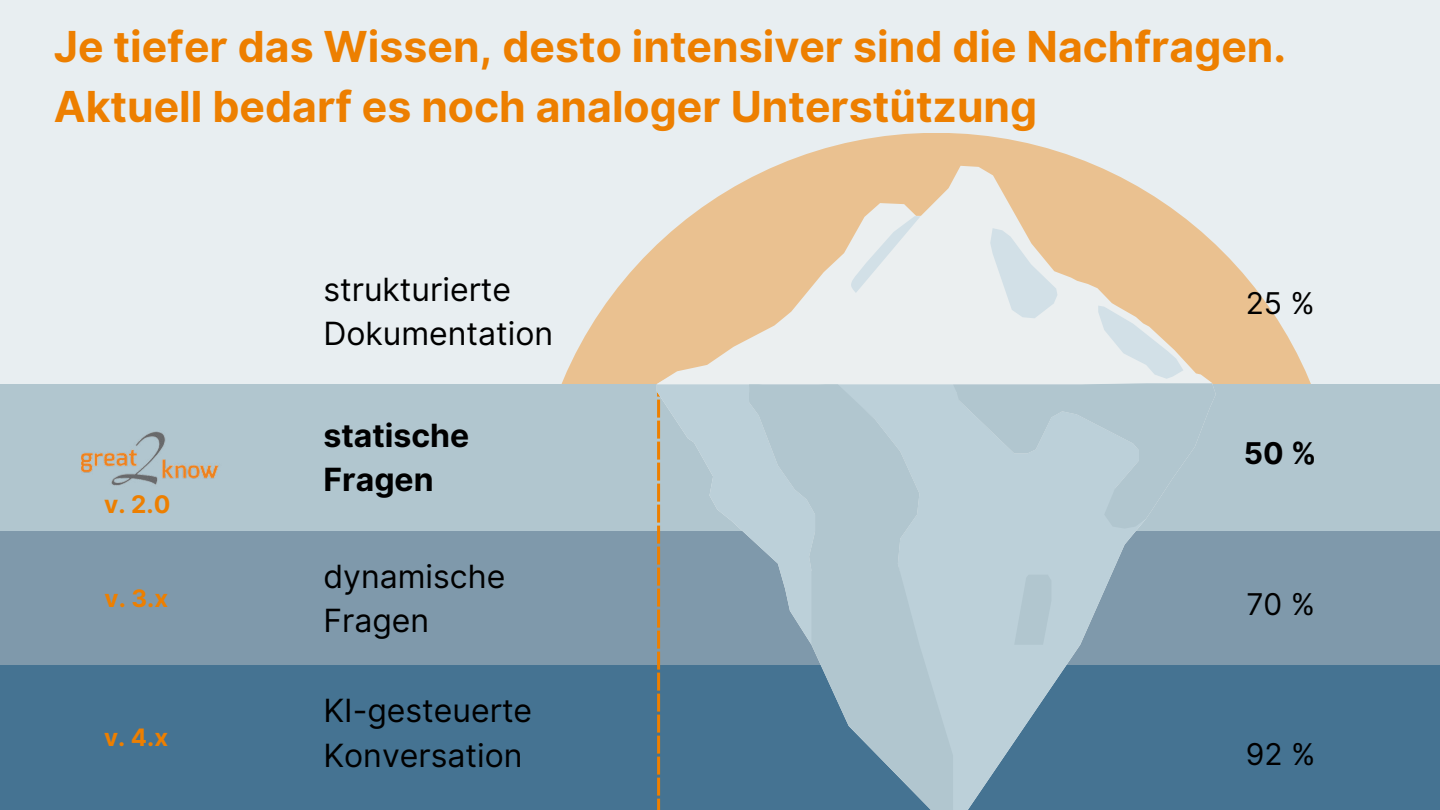
<style>
.page{position:relative;width:1440px;height:810px;background:#fff}
.page>*{position:absolute;margin:0;border:0;box-sizing:border-box;transform-origin:0 0}
.t1{font:700 42.7px/59.3px "Inter";color:#ed7f00}
.t2{font:32px/44.2px "Inter";color:#000}
.t3{font:700 32px/44.2px "Inter";color:#000}
.t4{font:30px "Inter";color:#000}
.t5{font:700 30px "Inter";color:#000}
.t6{font:700 24.3px "Inter";color:#ed7f00}
.t7{font:700 24px "Inter";color:#ed7f00}
</style>
<div class="page">
<div style="left:0;top:0;width:1440px;height:385px;background:#e8eef1"></div>
<svg style="left:561px;top:133px;width:750px;height:251px"></svg>
<div style="left:0;top:531px;width:1440px;height:135px;background:#7f99ab"></div>
<div style="left:0;top:384px;width:1440px;height:147px;background:#b1c6cf"></div>
<div style="left:0;top:666px;width:1440px;height:144px;background:#457392"></div>
<img style="left:81px;top:431px;width:138px;height:55px">
<svg style="left:657px;top:384px;width:92px;height:426px"></svg>
<svg style="left:749px;top:383px;width:467px;height:427px"></svg>
<svg style="left:657px;top:166px;width:555px;height:218px;fill:#eac190"></svg>
<svg style="left:990px;top:228px;width:193px;height:151px"></svg>
<svg style="left:851px;top:216px;width:70px;height:77px"></svg>
<p class="t1" style="left:54px;top:18px;width:1234px">Je tiefer das Wissen, desto intensiver sind die Nachfragen.<br>Aktuell bedarf es noch analoger Unterstützung</p>
<p class="t6" style="left:104px;top:487px;width:68px">v. 2.0</p>
<p class="t7" style="left:105px;top:580px;width:65px">v. 3.x</p>
<p class="t7" style="left:104px;top:720px;width:65px">v. 4.x</p>
<p class="t2" style="left:323px;top:267px;width:231px">strukturierte<br>Dokumentation</p>
<p class="t3" style="left:323px;top:414px;width:147px">statische<br>Fragen</p>
<p class="t2" style="left:323px;top:554px;width:183px">dynamische<br>Fragen</p>
<p class="t2" style="left:323px;top:689px;width:210px">KI-gesteuerte<br>Konversation</p>
<p class="t4" style="left:1246px;top:281px;width:71px">25 %</p>
<p class="t5" style="left:1244px;top:431px;width:74px">50 %</p>
<p class="t4" style="left:1246px;top:582px;width:70px">70 %</p>
<p class="t4" style="left:1246px;top:732px;width:71px">92 %</p>
</div>
